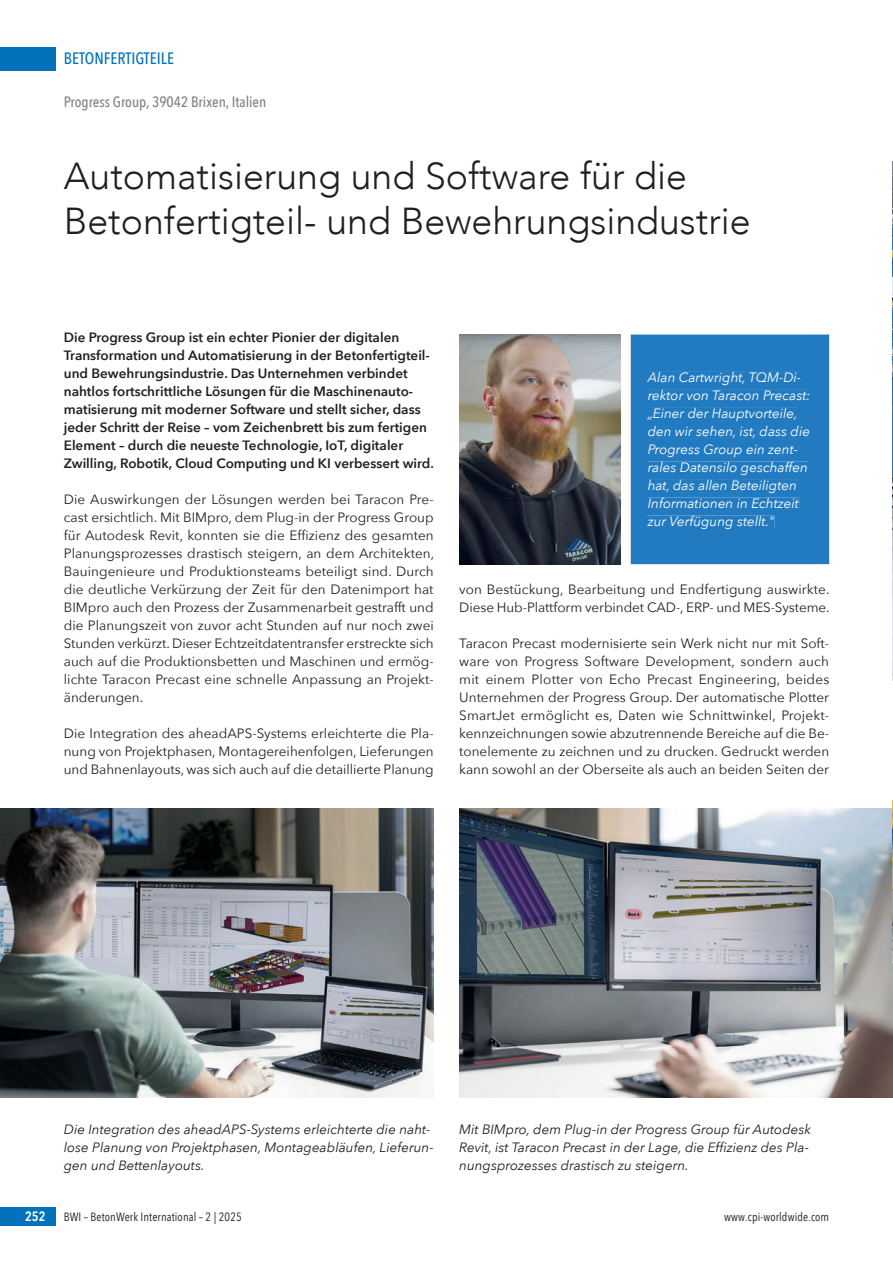
<style>
.page{position:relative;width:893px;height:1263px;background:#fff}
.page>*{position:absolute;margin:0;border:0;box-sizing:border-box;transform-origin:0 0}
.t1{font:300 37.5px/45px "Avenir";color:#231f20}
.t2{font:500 16.5px "Avenir Next Condensed";color:#0372bb}
.t3{font:500 15px "Avenir Next Condensed";color:#808285}
.t4{font:13.5px/18px "Avenir Next";color:#231f20;text-align:justify}
.t5{font:600 13.5px/18px "Avenir Next";color:#231f20}
.t6{font:italic 13.5px/18px "Avenir Next";color:#231f20}
.t7{font:italic 13.5px/18px "Avenir Next";color:#fff}
.t8{font:600 13.5px "Avenir Next Condensed";color:#fff}
.t9{font:12px "Avenir Next Condensed";letter-spacing:.01em;color:#231f20}
</style>
<div class="page">
<div style="left:0;top:47px;width:55px;height:23px;background:#0372bb"></div>
<div style="left:0;top:1208px;width:55px;height:18px;background:#0372bb"></div>
<img style="left:459px;top:335px;width:162px;height:229px">
<img style="left:0;top:809px;width:434px;height:289px">
<img style="left:459px;top:809px;width:433px;height:289px">
<div style="left:631px;top:335px;width:198px;height:229px;background:#227bc0"></div>
<div style="left:647px;top:372px;width:154px;height:13px;background:#227bc0"></div>
<div style="left:648px;top:390px;width:163px;height:10px;background:#227bc0"></div>
<div style="left:647px;top:408px;width:150px;height:13px;background:#227bc0"></div>
<div style="left:648px;top:426px;width:162px;height:12px;background:#227bc0"></div>
<div style="left:648px;top:444px;width:149px;height:13px;background:#227bc0"></div>
<div style="left:648px;top:462px;width:160px;height:13px;background:#227bc0"></div>
<div style="left:648px;top:480px;width:149px;height:13px;background:#227bc0"></div>
<div style="left:648px;top:498px;width:151px;height:10px;background:#227bc0"></div>
<div style="left:647px;top:516px;width:127px;height:13px;background:#227bc0"></div>
<img style="left:892px;top:800px;width:1px;height:170px">
<img style="left:892px;top:162px;width:1px;height:518px">
<p class="t2" style="left:64px;top:49px;width:112px">BETONFERTIGTEILE</p>
<p class="t3" style="left:64px;top:92px;width:204px">Progress Group, 39042 Brixen, Italien</p>
<h1 class="t1" style="left:64px;top:153px;width:688px">Automatisierung und Software für die<br>Betonfertigteil- und Bewehrungsindustrie</h1>
<p class="t5" style="left:64px;top:328px;width:372px">Die Progress Group ist ein echter Pionier der digitalen Transformation und Automatisierung in der Betonfertigteil&shy;und Bewehrungsindustrie. Das Unternehmen verbindet nahtlos fortschrittliche Lösungen für die Maschinenauto&shy;matisierung mit moderner Software und stellt sicher, dass jeder Schritt der Reise – vom Zeichenbrett bis zum fertigen Element – durch die neueste Technologie, IoT, digitaler Zwilling, Robotik, Cloud Computing und KI verbessert wird.</p>
<p class="t4" style="left:64px;top:490px;width:372px">Die Auswirkungen der Lösungen werden bei Taracon Pre&shy;cast ersichtlich. Mit BIMpro, dem Plug-in der Progress Group für Autodesk Revit, konnten sie die Effizienz des gesamten Planungsprozesses drastisch steigern, an dem Architekten, Bauingenieure und Produktionsteams beteiligt sind. Durch die deutliche Verkürzung der Zeit für den Datenimport hat BIMpro auch den Prozess der Zusammenarbeit gestrafft und die Planungszeit von zuvor acht Stunden auf nur noch zwei Stunden verkürzt. Dieser Echtzeitdatentransfer erstreckte sich auch auf die Produktionsbetten und Maschinen und ermög&shy;lichte Taracon Precast eine schnelle Anpassung an Projekt&shy;änderungen.</p>
<p class="t4" style="left:64px;top:724px;width:371px">Die Integration des aheadAPS-Systems erleichterte die Pla&shy;nung von Projektphasen, Montagereihenfolgen, Lieferungen und Bahnenlayouts, was sich auch auf die detaillierte Planung</p>
<p class="t7" style="left:648px;top:368px;width:164px">Alan Cartwright, TQM-Di&shy;rektor von Taracon Precast: „Einer der Hauptvorteile, den wir sehen, ist, dass die<br>Progress Group ein zent&shy;rales Datensilo geschaffen hat, das allen Beteiligten<br>Informationen in Echtzeit zur Verfügung stellt."</p>
<p class="t4" style="left:459px;top:580px;width:372px">von Bestückung, Bearbeitung und Endfertigung auswirkte.<br>Diese Hub-Plattform verbindet CAD-, ERP- und MES-Systeme.</p>
<p class="t4" style="left:459px;top:634px;width:372px">Taracon Precast modernisierte sein Werk nicht nur mit Soft&shy;ware von Progress Software Development, sondern auch mit einem Plotter von Echo Precast Engineering, beides Unternehmen der Progress Group. Der automatische Plotter SmartJet ermöglicht es, Daten wie Schnittwinkel, Projekt&shy;kennzeichnungen sowie abzutrennende Bereiche auf die Be&shy;tonelemente zu zeichnen und zu drucken. Gedruckt werden kann sowohl an der Oberseite als auch an beiden Seiten der</p>
<p class="t6" style="left:64px;top:1120px;width:371px">Die Integration des ahead APS-Systems erleichterte die naht&shy;lose Planung von Projektphasen, Montageabläufen, Lieferun&shy;gen und Bettenlayouts.</p>
<p class="t6" style="left:459px;top:1120px;width:353px">Mit BIMpro, dem Plug-in der Progress Group für Autodesk<br>Revit, ist Taracon Precast in der Lage, die Effizienz des Pla&shy;nungsprozesses drastisch zu steigern.</p>
<p class="t8" style="left:25px;top:1205px;width:22px">252</p>
<p class="t9" style="left:64px;top:1207px;width:179px">BWI – BetonWerk International – 2 | 2025</p>
<p class="t9" style="left:724px;top:1207px;width:107px">www.cpi-worldwide.com</p>
</div>
